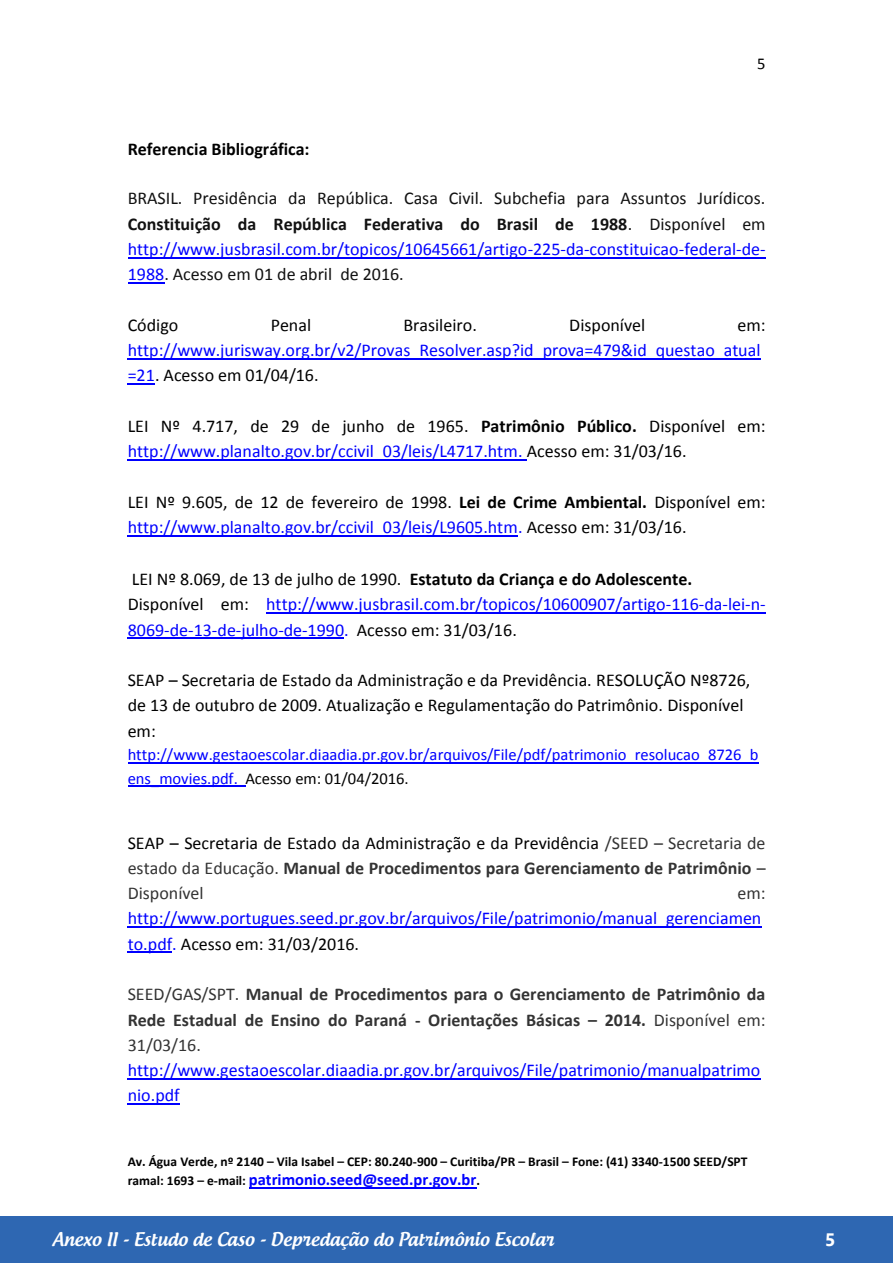
<style>
.page{position:relative;width:893px;height:1263px;background:#fff}
.page>*{position:absolute;margin:0;border:0;box-sizing:border-box;transform-origin:0 0}
.t1{font:18px/25.3px "Calibri";color:#000}
.t2{font:18px/25.3px "Calibri";color:#00f}
.t3{font:18px/25.3px "Calibri";color:#111;text-align:justify}
.t4{font:700 18px/25.2px "Calibri";color:#333}
.t5{font:500 18px "Androgyne";color:#fff}
.t6{font:700 18px "Calibri";color:#000}
.t7{font:700 18px "Segoe UI";color:#fff}
.t8{font:16.5px/23.4px "Calibri";color:#00f}
.t9{font:700 16.5px "Calibri";letter-spacing:-.005em;color:#00f}
.t10{font:16.5px "Calibri";color:#000}
.t11{font:700 13.5px "Calibri";color:#000}
.s1{font-weight:700}
.s2{color:#00f}
.s3{color:#000}
.s4{font-weight:700;color:#000}
.s5{color:#333}
.s6{font-weight:700;color:#333}
.s7{font-weight:400}
.s8{font-weight:400;color:#00f}
.s9{font-size:13.5px;color:#000}
</style>
<div class="page">
<div style="left:0;top:1216px;width:893px;height:47px;background:#2e67b2"></div>
<hr style="left:249px;top:1187px;width:228px;height:1px;background:#00f">
<hr style="left:128px;top:257px;width:638px;height:1px;background:#00f">
<hr style="left:128px;top:282px;width:36px;height:2px;background:#00f">
<hr style="left:128px;top:358px;width:633px;height:1px;background:#00f">
<hr style="left:128px;top:383px;width:27px;height:2px;background:#00f">
<hr style="left:128px;top:459px;width:399px;height:1px;background:#00f">
<hr style="left:128px;top:535px;width:390px;height:1px;background:#00f">
<hr style="left:266px;top:612px;width:499px;height:2px;background:#00f">
<hr style="left:128px;top:637px;width:216px;height:2px;background:#00f">
<hr style="left:128px;top:762px;width:630px;height:1px;background:#00f">
<hr style="left:128px;top:785px;width:117px;height:2px;background:#00f">
<hr style="left:128px;top:926px;width:634px;height:2px;background:#00f">
<hr style="left:128px;top:952px;width:44px;height:1px;background:#00f">
<hr style="left:128px;top:1078px;width:633px;height:1px;background:#00f">
<hr style="left:128px;top:1103px;width:52px;height:1px;background:#00f">
<p class="t10" style="left:757px;top:53px;width:10px">5</p>
<p class="t6" style="left:128px;top:138px;width:183px">Referencia Bibliográfica:</p>
<p class="t3" style="left:128px;top:186px;width:639px">BRASIL. Presidência da República. Casa Civil. Subchefia para Assuntos Jurídicos.<br><span class="s1">Constituição da República Federativa do Brasil de 1988</span>. Disponível em <span class="s2">http://www.jusbrasil.com.br/topicos/10645661/artigo-225-da-constituicao-federal-de-1988</span>. Acesso em 01 de abril de 2016.</p>
<p class="t1" style="left:128px;top:312px;width:52px">Código</p>
<p class="t1" style="left:271px;top:312px;width:42px">Penal</p>
<p class="t1" style="left:403px;top:312px;width:75px">Brasileiro.</p>
<p class="t1" style="left:569px;top:312px;width:78px">Disponível</p>
<p class="t2" style="left:128px;top:312px;width:639px;text-indent:610px"><span class="s3">em: </span>http://www.jurisway.org.br/v2/Provas_Resolver.asp?id_prova=479&amp;id_questao_atual =21<span class="s3">. Acesso em 01/04/16.</span></p>
<p class="t1" style="left:128px;top:413px;width:639px">LEI Nº 4.717, de 29 de junho de 1965. <span class="s1">Patrimônio Público.</span> Disponível em: <span class="s2">http://www.planalto.gov.br/ccivil_03/leis/L4717.htm.</span> Acesso em: 31/03/16.</p>
<p class="t1" style="left:128px;top:489px;width:639px">LEI Nº 9.605, de 12 de fevereiro de 1998. <span class="s1">Lei de Crime Ambiental.</span> Disponível em: <span class="s2">http://www.planalto.gov.br/ccivil_03/leis/L9605.htm.</span> Acesso em: 31/03/16.</p>
<p class="t2" style="left:128px;top:566px;width:639px"><span class="s3">LEI Nº 8.069, de 13 de julho de 1990.</span> <span class="s4">Estatuto da Criança e do Adolescente.<br></span><span class="s3">Disponível em:</span> http://www.jusbrasil.com.br/topicos/10600907/artigo-116-da-lei-n-<br>8069-de-13-de-julho-de-1990. <span class="s3">Acesso em: 31/03/16.</span></p>
<p class="t1" style="left:128px;top:667px;width:624px">SEAP – Secretaria de Estado da Administração e da Previdência. RESOLUÇÃO Nº8726, de 13 de outubro de 2009. Atualização e Regulamentação do Patrimônio. Disponível em:</p>
<p class="t8" style="left:128px;top:743px;width:632px">http://www.gestaoescolar.diaadia.pr.gov.br/arquivos/File/pdf/patrimonio_resolucao_8726_b ens_movies.pdf. <span class="s3">Acesso em: 01/04/2016.</span></p>
<p class="t1" style="left:128px;top:830px;width:640px;text-align:justify">SEAP – Secretaria de Estado da Administração e da Previdência <span class="s5">/SEED – Secretaria de estado da Educação.</span> <span class="s6">Manual de Procedimentos para Gerenciamento de Patrimônio</span> <span class="s5">– Disponível</span></p>
<p class="t2" style="left:128px;top:880px;width:639px;text-indent:610px"><span class="s5">em: </span>http://www.portugues.seed.pr.gov.br/arquivos/File/patrimonio/manual_gerenciamen to.pdf. <span class="s3">Acesso em: 31/03/2016.</span></p>
<p class="t4" style="left:128px;top:982px;width:639px"><span class="s7">SEED/GAS/SPT.</span> Manual de Procedimentos para o Gerenciamento de Patrimônio da Rede Estadual de Ensino do Paraná - Orientações Básicas – 2014. <span class="s7">Disponível em:<br>31/03/16. </span><span class="s8">http://www.gestaoescolar.diaadia.pr.gov.br/arquivos/File/patrimonio/manualpatrimo nio.pdf</span></p>
<p class="t11" style="left:128px;top:1153px;width:621px">Av. Água Verde, nº 2140 – Vila Isabel – CEP: 80.240-900 – Curitiba/PR – Brasil – Fone: (41) 3340-1500 SEED/SPT</p>
<p class="t9" style="left:128px;top:1169px;width:354px"><span class="s9">ramal: 1693 – e-mail:</span> patrimonio.seed@seed.pr.gov.br<span class="s9">.</span></p>
<p class="t5" style="left:52px;top:1228px;width:503px">Anexo II - Estudo de Caso - Depredação do Patrimônio Escolar</p>
<p class="t7" style="left:825px;top:1225px;width:12px">5</p>
</div>
